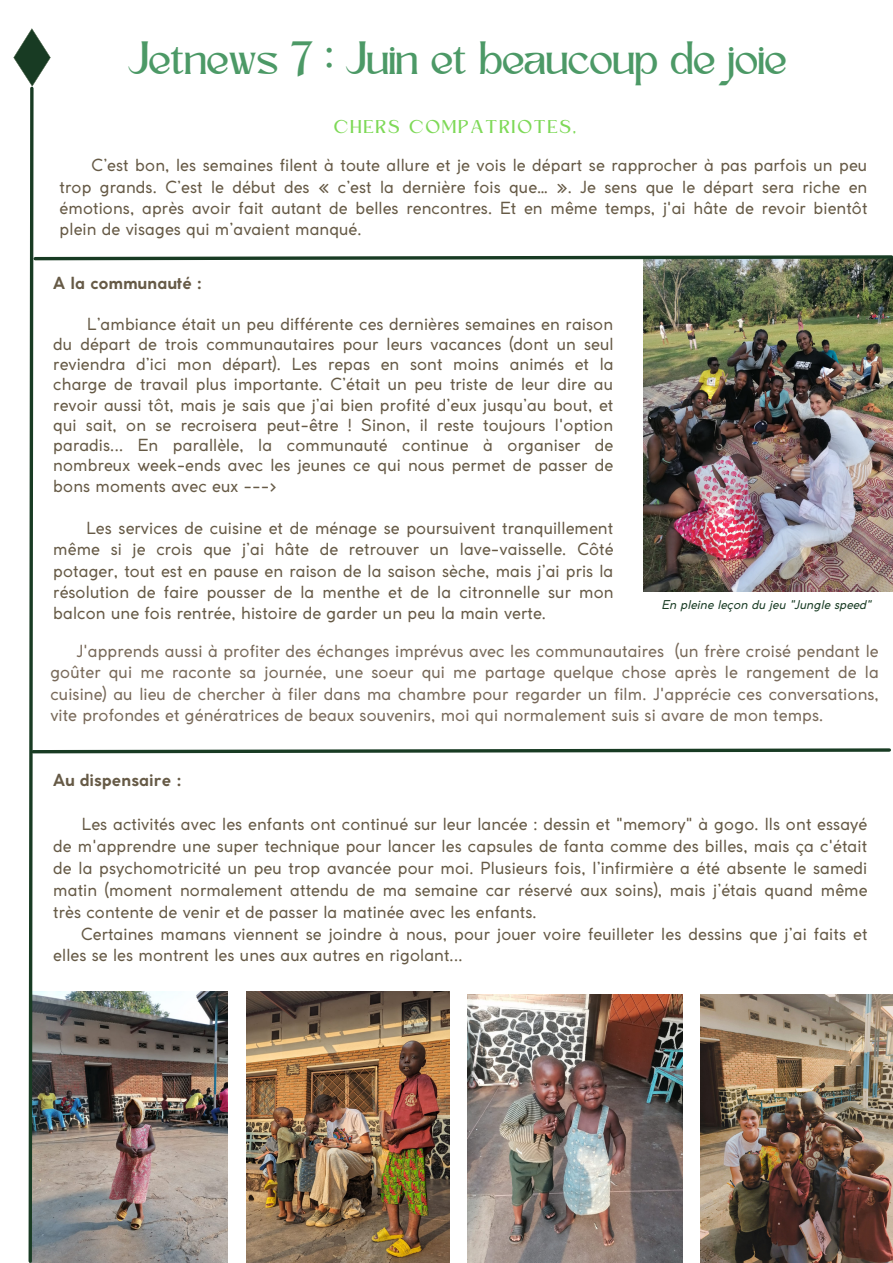
<style>
.page{position:relative;width:893px;height:1263px;background:#fff}
.page>*{position:absolute;margin:0;border:0;box-sizing:border-box;transform-origin:0 0}
.t1{font:43.5px "Kingred Serif";letter-spacing:-.05em;color:#4c9966}
.t2{font:17.25px "Kingred Serif";letter-spacing:.095em;color:#7ed957}
.t3{font:16.5px/20.2px "Coco Gothic";letter-spacing:.005em;color:#665a46;text-align:justify}
.t4{font:16.5px/21.4px "Coco Gothic";letter-spacing:.005em;color:#796a5a;text-align:justify}
.t5{font:700 16.5px "Coco Gothic";letter-spacing:.005em;color:#665a46}
.t6{font:italic 12px "Coco Gothic";letter-spacing:.005em;color:#183b23}
</style>
<div class="page">
<img style="left:13px;top:28px;width:880px;height:1235px">
<p class="t1" style="left:129px;top:41px;width:662px">Jetnews 7 : Juin et beaucoup de joie</p>
<p class="t2" style="left:334px;top:120px;width:244px">CHERS COMPATRIOTES,</p>
<p class="t3" style="left:60px;top:156px;width:809px;line-height:21.4px;text-indent:32px">C’est bon, les semaines filent à toute allure et je vois le départ se rapprocher à pas parfois un peu trop grands. C’est le début des « c’est la dernière fois que… ». Je sens que le départ sera riche en émotions, après avoir fait autant de belles rencontres. Et en même temps, j'ai hâte de revoir bientôt plein de visages qui m’avaient manqué.</p>
<p class="t5" style="left:53px;top:277px;width:149px">A la communauté :</p>
<p class="t3" style="left:53px;top:315px;width:562px;text-indent:34px">L’ambiance était un peu différente ces dernières semaines en raison du départ de trois communautaires pour leurs vacances (dont un seul reviendra d’ici mon départ). Les repas en sont moins animés et la charge de travail plus importante. C’était un peu triste de leur dire au revoir aussi tôt, mais je sais que j’ai bien profité d’eux jusqu’au bout, et qui sait, on se recroisera peut-être ! Sinon, il reste toujours l'option paradis... En parallèle, la communauté continue à organiser de nombreux week-ends avec les jeunes ce qui nous permet de passer de bons moments avec eux ---&gt;</p>
<p class="t3" style="left:53px;top:518px;width:562px;line-height:21.4px;text-indent:33px">Les services de cuisine et de ménage se poursuivent tranquillement même si je crois que j’ai hâte de retrouver un lave-vaisselle. Côté potager, tout est en pause en raison de la saison sèche, mais j’ai pris la résolution de faire pousser de la menthe et de la citronnelle sur mon balcon une fois rentrée, histoire de garder un peu la main verte.</p>
<p class="t6" style="left:661px;top:600px;width:211px">En pleine leçon du jeu "Jungle speed"</p>
<p class="t4" style="left:50px;top:642px;width:830px;text-indent:26px">J'apprends aussi à profiter des échanges imprévus avec les communautaires (un frère croisé pendant le goûter qui me raconte sa journée, une soeur qui me partage quelque chose après le rangement de la cuisine) au lieu de chercher à filer dans ma chambre pour regarder un film. J'apprécie ces conversations, vite profondes et génératrices de beaux souvenirs, moi qui normalement suis si avare de mon temps.</p>
<p class="t5" style="left:53px;top:774px;width:129px">Au dispensaire :</p>
<p class="t3" style="left:53px;top:814px;width:815px;line-height:21.9px;text-indent:29px">Les activités avec les enfants ont continué sur leur lancée : dessin et "memory" à gogo. Ils ont essayé de m'apprendre une super technique pour lancer les capsules de fanta comme des billes, mais ça c'était de la psychomotricité un peu trop avancée pour moi. Plusieurs fois, l’infirmière a été absente le samedi matin (moment normalement attendu de ma semaine car réservé aux soins), mais j’étais quand même très contente de venir et de passer la matinée avec les enfants.</p>
<p class="t3" style="left:53px;top:924px;width:815px;line-height:21.9px;text-indent:28px">Certaines mamans viennent se joindre à nous, pour jouer voire feuilleter les dessins que j’ai faits et elles se les montrent les unes aux autres en rigolant...</p>
</div>
